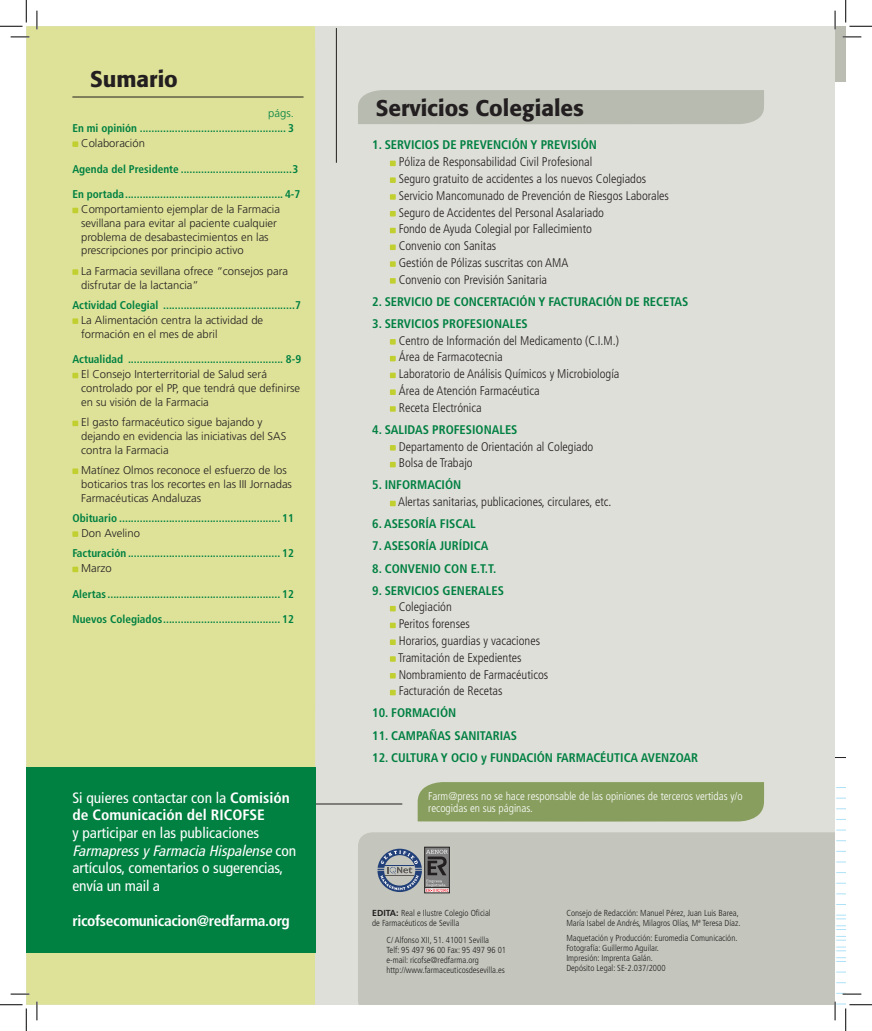
<style>
.page{position:relative;width:872px;height:1031px;background:#fff}
.page>*{position:absolute;margin:0;border:0;box-sizing:border-box;transform-origin:0 0}
.t1{font:500 22.5px "Formata";color:#231f20}
.t2{font:condensed 15px/17.5px "Frutiger";color:#fff}
.t3{font:700 condensed 15px/17.5px "Frutiger";color:#fff}
.t4{font:700 condensed 15px "Frutiger";letter-spacing:-.025em;color:#fff}
.t5{font:300 condensed 12.5px/16.8px "Frutiger";color:#231f20}
.t6{font:700 condensed 12.5px "Frutiger";color:#008041}
.t7{font:700 condensed 11.25px "Frutiger";color:#008041}
.t8{font:300 11.25px/13.8px "Frutiger";color:#231f20}
.t9{font:300 condensed 11.25px/12.5px "Frutiger";color:#fff}
.t10{font:300 11.25px "Frutiger";color:#008041}
.t11{font:300 condensed 8.75px/10px "Frutiger";color:#231f20}
.s1{font-weight:400}
.s2{font-style:italic}
.s3{font-weight:700;font-stretch:normal}
</style>
<div class="page">
<svg style="left:836px;top:914px;width:9px;height:5px"></svg>
<svg style="left:836px;top:925px;width:9px;height:5px"></svg>
<svg style="left:836px;top:936px;width:9px;height:4px"></svg>
<svg style="left:836px;top:946px;width:9px;height:5px"></svg>
<svg style="left:836px;top:957px;width:9px;height:5px"></svg>
<div style="left:26px;top:26px;width:808px;height:978px;background:#dfdfd9"></div>
<svg style="left:389px;top:161px;width:6px;height:5px"></svg>
<svg style="left:389px;top:177px;width:6px;height:6px"></svg>
<svg style="left:389px;top:194px;width:6px;height:6px"></svg>
<svg style="left:389px;top:211px;width:6px;height:5px"></svg>
<svg style="left:389px;top:228px;width:6px;height:5px"></svg>
<svg style="left:389px;top:244px;width:6px;height:6px"></svg>
<svg style="left:389px;top:261px;width:6px;height:6px"></svg>
<svg style="left:389px;top:278px;width:6px;height:5px"></svg>
<svg style="left:389px;top:339px;width:6px;height:5px"></svg>
<svg style="left:389px;top:356px;width:6px;height:5px"></svg>
<svg style="left:389px;top:372px;width:6px;height:6px"></svg>
<svg style="left:389px;top:389px;width:6px;height:6px"></svg>
<svg style="left:389px;top:406px;width:6px;height:6px"></svg>
<svg style="left:389px;top:445px;width:6px;height:5px"></svg>
<svg style="left:389px;top:462px;width:6px;height:5px"></svg>
<svg style="left:389px;top:500px;width:6px;height:6px"></svg>
<svg style="left:389px;top:606px;width:6px;height:5px"></svg>
<svg style="left:389px;top:622px;width:6px;height:6px"></svg>
<svg style="left:389px;top:639px;width:6px;height:6px"></svg>
<svg style="left:389px;top:656px;width:6px;height:5px"></svg>
<svg style="left:389px;top:673px;width:6px;height:5px"></svg>
<svg style="left:389px;top:689px;width:6px;height:6px"></svg>
<div style="left:358px;top:90px;width:405px;height:34px;background:#b8bbb0"></div>
<div style="left:26px;top:26px;width:290px;height:978px;background:#dee298"></div>
<hr style="left:72px;top:97px;width:231px;height:1px;background:#231f20">
<svg style="left:72px;top:141px;width:6px;height:6px"></svg>
<svg style="left:72px;top:208px;width:6px;height:5px"></svg>
<svg style="left:72px;top:269px;width:6px;height:6px"></svg>
<svg style="left:72px;top:318px;width:6px;height:6px"></svg>
<svg style="left:72px;top:373px;width:6px;height:5px"></svg>
<svg style="left:72px;top:420px;width:6px;height:6px"></svg>
<svg style="left:72px;top:468px;width:6px;height:6px"></svg>
<svg style="left:72px;top:531px;width:6px;height:6px"></svg>
<svg style="left:72px;top:566px;width:6px;height:6px"></svg>
<div style="left:417px;top:782px;width:346px;height:39px;background:#889e5e"></div>
<hr style="left:336px;top:28px;width:1px;height:135px;background:#231f20">
<hr style="left:314px;top:803px;width:88px;height:1px;background:#231f20">
<div style="left:358px;top:832px;width:476px;height:172px;background:#c4c6bd"></div>
<div style="left:424px;top:847px;width:25px;height:46px;border:1px solid #231f20"></div>
<svg style="left:377px;top:848px;width:72px;height:44px;background:#868b94"></svg>
<div style="left:26px;top:767px;width:289px;height:185px;background:#008041"></div>
<svg style="left:11px;top:36px;width:18px;height:2px"></svg>
<svg style="left:842px;top:36px;width:18px;height:2px"></svg>
<svg style="left:11px;top:993px;width:18px;height:1px"></svg>
<svg style="left:836px;top:993px;width:24px;height:1px"></svg>
<svg style="left:36px;top:11px;width:2px;height:18px"></svg>
<svg style="left:36px;top:1001px;width:2px;height:19px"></svg>
<svg style="left:834px;top:11px;width:1px;height:18px"></svg>
<svg style="left:0;top:0;width:27px;height:27px"></svg>
<svg style="left:0;top:1004px;width:27px;height:26px"></svg>
<svg style="left:845px;top:0;width:26px;height:27px"></svg>
<svg style="left:833px;top:1001px;width:38px;height:29px"></svg>
<h1 class="t1" style="left:90px;top:69px;width:89px">Sumario</h1>
<p class="t10" style="left:268px;top:108px;width:27px">págs.</p>
<p class="t7" style="left:72px;top:123px;width:223px">En mi opinión .................................................. 3</p>
<p class="t8" style="left:81px;top:137px;width:65px">Colaboración</p>
<p class="t7" style="left:72px;top:164px;width:227px">Agenda del Presidente ......................................3</p>
<p class="t7" style="left:72px;top:190px;width:229px">En portada ...................................................... 4-7</p>
<p class="t8" style="left:81px;top:203px;width:200px">Comportamiento ejemplar de la Farmacia sevillana para evitar al paciente cualquier problema de desabastecimientos en las prescripciones por principio activo</p>
<p class="t8" style="left:81px;top:265px;width:208px">La Farmacia sevillana ofrece “consejos para disfrutar de la lactancia”</p>
<p class="t7" style="left:72px;top:300px;width:230px">Actividad Colegial .............................................7</p>
<p class="t8" style="left:81px;top:314px;width:183px">La Alimentación centra la actividad de formación en el mes de abril</p>
<p class="t7" style="left:72px;top:355px;width:230px">Actualidad ..................................................... 8-9</p>
<p class="t8" style="left:81px;top:368px;width:220px">El Consejo Interterritorial de Salud será controlado por el PP, que tendrá que definirse en su visión de la Farmacia</p>
<p class="t8" style="left:81px;top:416px;width:207px">El gasto farmacéutico sigue bajando y dejando en evidencia las iniciativas del SAS contra la Farmacia</p>
<p class="t8" style="left:81px;top:464px;width:212px">Matínez Olmos reconoce el esfuerzo de los boticarios tras los recortes en las III Jornadas<br>Farmacéuticas Andaluzas</p>
<p class="t7" style="left:72px;top:513px;width:223px">Obituario ....................................................... 11</p>
<p class="t8" style="left:81px;top:527px;width:60px">Don Avelino</p>
<p class="t7" style="left:72px;top:548px;width:223px">Facturación .................................................... 12</p>
<p class="t8" style="left:81px;top:562px;width:32px">Marzo</p>
<p class="t7" style="left:72px;top:589px;width:223px">Alertas ........................................................... 12</p>
<p class="t7" style="left:72px;top:615px;width:223px">Nuevos Colegiados ........................................ 12</p>
<p class="t3" style="left:72px;top:790px;width:219px"><span class="s1">Si quieres contactar con la</span> Comisión de Comunicación del RICOFSE</p>
<p class="t2" style="left:72px;top:825px;width:225px">y participar en las publicaciones<br><span class="s2">Farmapressy Farmacia Hispalense</span> c o n artículos, comentarios o sugerencias, envía un mail a</p>
<p class="t4" style="left:72px;top:914px;width:219px">ricofsecomunicacion@redfarma.org</p>
<h1 class="t1" style="left:375px;top:98px;width:210px">Servicios Colegiales</h1>
<p class="t6" style="left:372px;top:140px;width:226px">1. SERVICIOS DE PREVENCIÓN Y PREVISIÓN</p>
<p class="t5" style="left:398px;top:154px;width:271px">Póliza de Responsabilidad Civil Profesional<br>Seguro gratuito de accidentes a los nuevos Colegiados Servicio Mancomunado de Prevención de Riesgos Laborales Seguro de Accidentes del Personal Asalariado<br>Fondo de Ayuda Colegial por Fallecimiento<br>Convenio con Sanitas<br>Gestión de Pólizas suscritas con AMA<br>Convenio con Previsión Sanitaria</p>
<p class="t6" style="left:372px;top:296px;width:317px">2. SERVICIO DE CONCERTACIÓN Y FACTURACIÓN DE RECETAS</p>
<p class="t6" style="left:372px;top:318px;width:157px">3. SERVICIOS PROFESIONALES</p>
<p class="t5" style="left:398px;top:333px;width:222px">Centro de Información del Medicamento (C.I.M.)<br>Área de Farmacotecnia<br>Laboratorio de Análisis Químicos y Microbiología Área de Atención Farmacéutica<br>Receta Electrónica</p>
<p class="t6" style="left:372px;top:424px;width:147px">4. SALIDAS PROFESIONALES</p>
<p class="t5" style="left:398px;top:439px;width:196px">Departamento de Orientación al Colegiado<br>Bolsa de Trabajo</p>
<p class="t6" style="left:372px;top:480px;width:91px">5. INFORMACIÓN</p>
<p class="t5" style="left:398px;top:494px;width:215px">Alertas sanitarias, publicaciones, circulares, etc.</p>
<p class="t6" style="left:372px;top:519px;width:105px">6. ASESORÍA FISCAL</p>
<p class="t6" style="left:372px;top:541px;width:118px">7. ASESORÍA JURÍDICA</p>
<p class="t6" style="left:372px;top:563px;width:125px">8. CONVENIO CON E.T.T.</p>
<p class="t6" style="left:372px;top:585px;width:133px">9. SERVICIOS GENERALES</p>
<p class="t5" style="left:398px;top:599px;width:152px">Colegiación<br>Peritos forenses<br>Horarios, guardias y vacaciones<br>Tramitación de Expedientes<br>Nombramiento de Farmacéuticos<br>Facturación de Recetas</p>
<p class="t6" style="left:372px;top:708px;width:86px">10. FORMACIÓN</p>
<p class="t6" style="left:372px;top:730px;width:146px">11. CAMPAÑAS SANITARIAS</p>
<p class="t6" style="left:372px;top:752px;width:327px">12. CULTURA Y OCIO y FUNDACIÓN FARMACÉUTICA AVENZOAR</p>
<p class="t9" style="left:428px;top:790px;width:316px">Farm@press no se hace responsable de las opiniones de terceros vertidas y/o recogidas en sus páginas.</p>
<p class="t11" style="left:372px;top:908px;width:120px"><span class="s3">EDITA:</span> Real e Ilustre Colegio Oficial de Farmacéuticos de Sevilla</p>
<p class="t11" style="left:386px;top:935px;width:121px">C/ Alfonso XII, 51. 41001 Sevilla<br>Telf: 95 497 96 00 Fax: 95 497 96 01 e-mail: ricofse@redfarma.org http://www.farmaceuticosdesevilla.es</p>
<p class="t11" style="left:566px;top:908px;width:175px">Consejo de Redacción: Manuel Pérez, Juan Luis Barea,<br>María Isabel de Andrés, Milagros Olías, Mª Teresa Díaz.</p>
<p class="t11" style="left:566px;top:933px;width:172px">Maquetación y Producción: Euromedia Comunicación.<br>Fotografía: Guillermo Aguilar.<br>Impresión: Imprenta Galán.<br>Depósito Legal: SE-2.037/2000</p>
</div>
